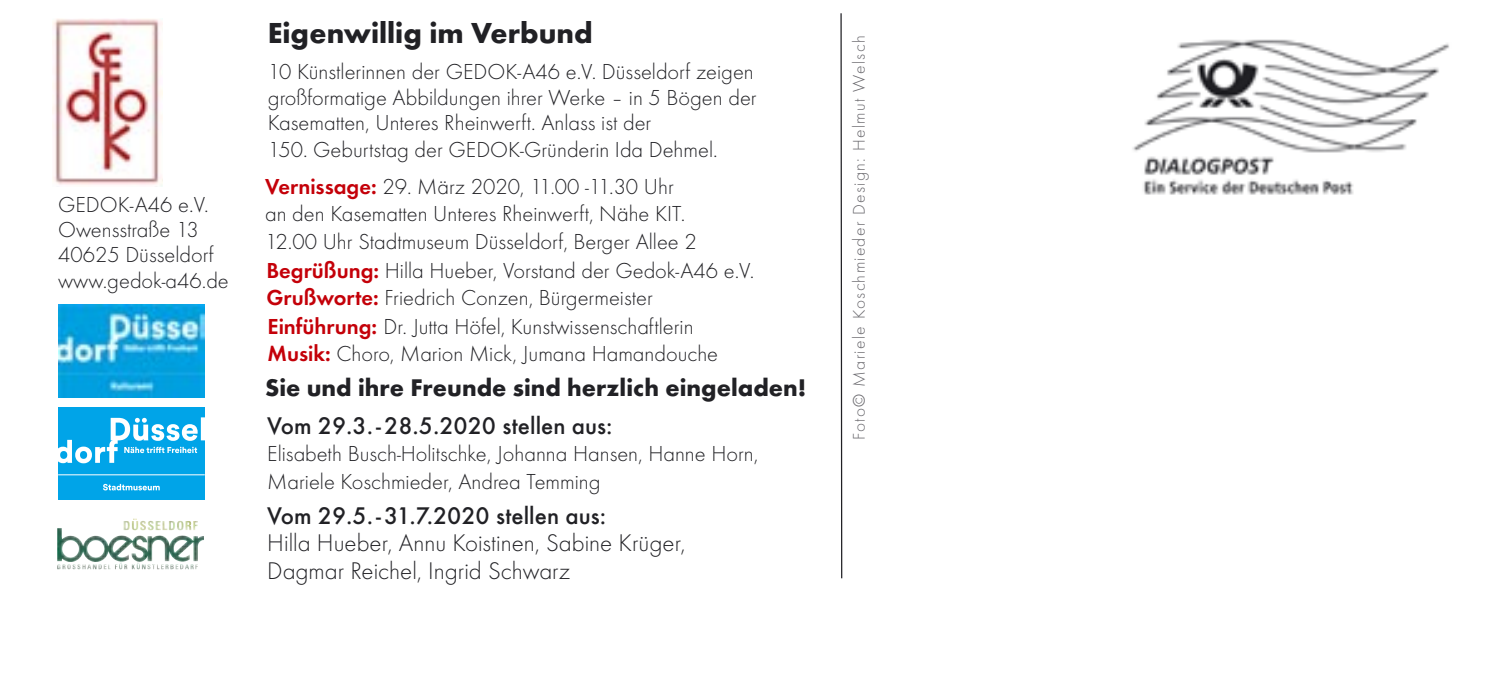
<style>
.page{position:relative;width:1489px;height:695px;background:#fff}
.page>*{position:absolute;margin:0;border:0;box-sizing:border-box;transform-origin:0 0}
.t1{font:700 30px "Futura T";color:#212125}
.t2{font:300 25px/27.5px "Futura T";color:#212125}
.t3{font:500 25px "Futura T";color:#212125}
.t4{font:700 25px "Futura T";color:#212125}
.t5{font:300 22.5px/27.5px "Futura T";color:#212125}
.t6{font:300 17.5px "Futura T";letter-spacing:.075em;color:#68676c}
.s1{font-weight:600;color:#c40009}
</style>
<div class="page">
<img style="left:1132px;top:39px;width:318px;height:156px">
<div style="left:58px;top:407px;width:147px;height:93px;background:#00a4e8"></div>
<svg style="left:58px;top:417px;width:147px;height:46px"></svg>
<hr style="left:58px;top:474px;width:147px;height:1px;background:#fff">
<svg style="left:103px;top:484px;width:57px;height:6px"></svg>
<img style="left:58px;top:305px;width:147px;height:92px">
<hr style="left:840px;top:13px;width:2px;height:565px;background:#212125">
<img style="left:52px;top:19px;width:110px;height:167px">
<img style="left:133px;top:518px;width:19px;height:12px">
<p class="t5" style="left:58px;top:192px;width:152px;line-height:25px">GEDOK-A46 e.V.<br>Owensstraße 13</p>
<p class="t5" style="left:58px;top:241px;width:157px">40625 Düsseldorf</p>
<p class="t5" style="left:58px;top:266px;width:172px">www.gedok-a46.de</p>
<p class="t1" style="left:268px;top:16px;width:326px">Eigenwillig im Verbund</p>
<p class="t5" style="left:268px;top:59px;width:490px;line-height:25px">10 Künstlerinnen der GEDOK-A46 e.V. Düsseldorf zeigen großformatige Abbildungen ihrer Werke – in 5 Bögen der<br>Kasematten, Unteres Rheinwerft. Anlass ist der</p>
<p class="t5" style="left:268px;top:136px;width:451px">150. Geburtstag der GEDOK-Gründerin Ida Dehmel.</p>
<p class="t5" style="left:265px;top:172px;width:433px"><span class="s1">Vernissage:</span> 29. März 2020, 11.00 -11.30 Uhr an den Kasematten Unteres Rheinwerft, Nähe KIT.<br>12.00 Uhr Stadtmuseum Düsseldorf, Berger Allee 2</p>
<p class="t5" style="left:266px;top:256px;width:489px"><span class="s1">Begrüßung:</span> Hilla Hueber, Vorstand der Gedok-A46 e.V.</p>
<p class="t5" style="left:266px;top:284px;width:388px"><span class="s1">Grußworte:</span> Friedrich Conzen, Bürgermeister</p>
<p class="t5" style="left:267px;top:312px;width:427px"><span class="s1">Einführung:</span> Dr. Jutta Höfel, Kunstwissenschaftlerin</p>
<p class="t5" style="left:267px;top:340px;width:452px"><span class="s1">Musik:</span> Choro, Marion Mick, Jumana Hamandouche</p>
<p class="t4" style="left:265px;top:372px;width:542px">Sie und ihre Freunde sind herzlich eingeladen!</p>
<p class="t3" style="left:267px;top:411px;width:346px">Vom 29.3. - 28.5.2020 stellen aus:</p>
<p class="t5" style="left:267px;top:440px;width:492px">Elisabeth Busch-Holitschke, Johanna Hansen, Hanne Horn,<br>Mariele Koschmieder, Andrea Temming</p>
<p class="t3" style="left:267px;top:500px;width:340px">Vom 29.5. - 31.7.2020 stellen aus:</p>
<p class="t2" style="left:267px;top:529px;width:419px">Hilla Hueber, Annu Koistinen, Sabine Krüger,<br>Dagmar Reichel, Ingrid Schwarz</p>
<p class="t6" style="left:848px;top:440px;width:406px;rotate:-90deg">Foto© Mariele Koschmieder Design: Helmut Welsch</p>
</div>
